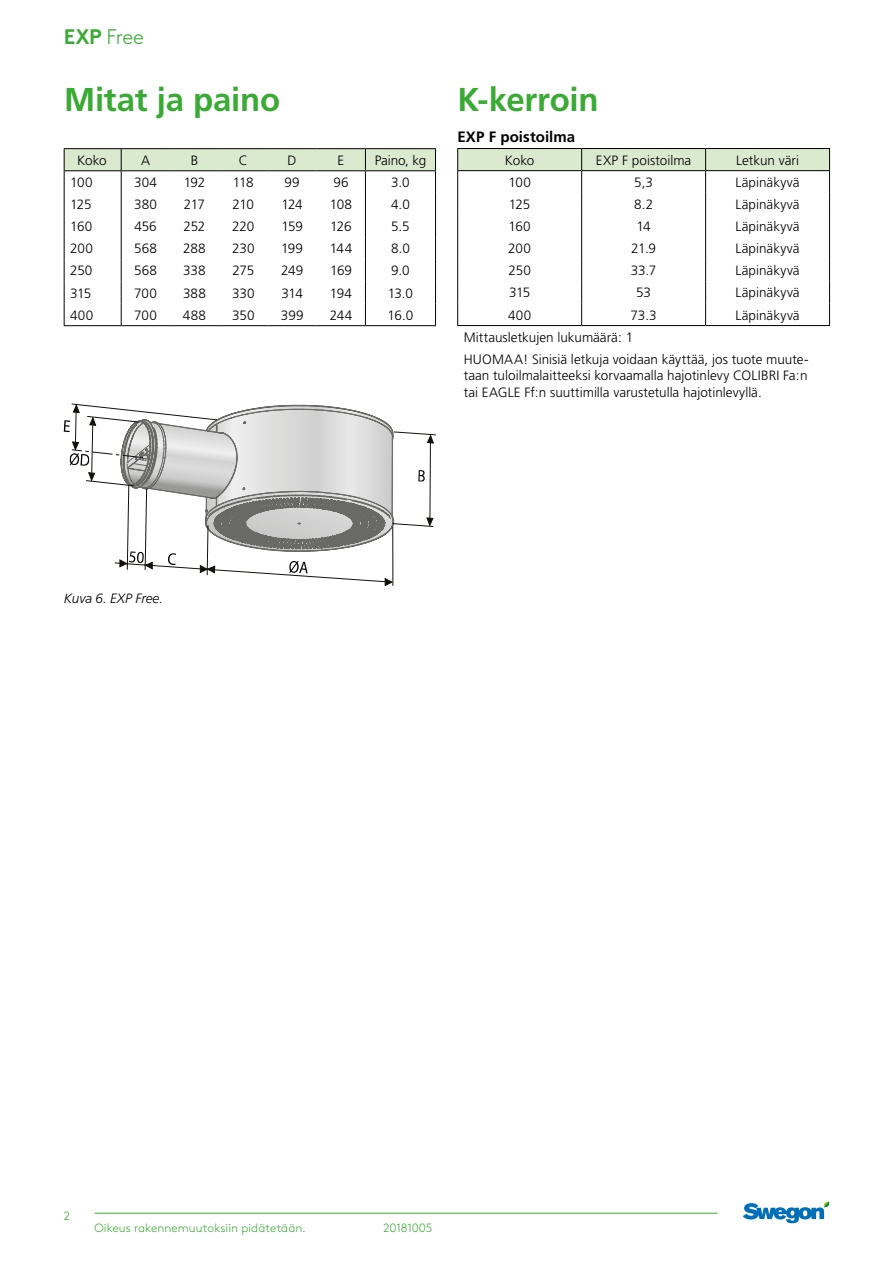
<style>
.page{position:relative;width:893px;height:1263px;background:#fff}
.page>*{position:absolute;margin:0;border:0;box-sizing:border-box;transform-origin:0 0}
.t1{font:700 33px "Frutiger";letter-spacing:-.01em;color:#3aaa35}
.t2{font:300 21px "Swegon Brown";color:#3aaa35}
.t3{font:700 15px "Frutiger";letter-spacing:.005em;color:#000}
.t4{font:300 13.5px/22.5px "Frutiger";color:#000}
.t5{font:italic 300 13.5px "Frutiger";color:#000}
.t6{font:300 12px "Swegon Brown";letter-spacing:.005em;color:#3caa36}
.t7{font:300 12px "Swegon Brown";letter-spacing:-.015em;color:#3caa36}
.s1{font-weight:700;color:#3caa36}
</style>
<div class="page">
<hr style="left:457px;top:148px;width:125px;height:1px;background:#000">
<hr style="left:582px;top:148px;width:124px;height:1px;background:#000">
<hr style="left:706px;top:148px;width:124px;height:1px;background:#000">
<svg style="left:457px;top:149px;width:373px;height:176px"></svg>
<hr style="left:457px;top:325px;width:125px;height:1px;background:#000">
<hr style="left:582px;top:325px;width:124px;height:1px;background:#000">
<hr style="left:706px;top:325px;width:124px;height:1px;background:#000">
<svg style="left:64px;top:404px;width:372px;height:182px"></svg>
<hr style="left:64px;top:148px;width:57px;height:1px;background:#000">
<hr style="left:121px;top:148px;width:49px;height:1px;background:#000">
<hr style="left:170px;top:148px;width:49px;height:1px;background:#000">
<hr style="left:219px;top:148px;width:49px;height:1px;background:#000">
<hr style="left:268px;top:148px;width:49px;height:1px;background:#000">
<hr style="left:317px;top:148px;width:48px;height:1px;background:#000">
<hr style="left:64px;top:325px;width:57px;height:1px;background:#000">
<hr style="left:121px;top:325px;width:49px;height:1px;background:#000">
<hr style="left:170px;top:325px;width:49px;height:1px;background:#000">
<hr style="left:219px;top:325px;width:49px;height:1px;background:#000">
<hr style="left:268px;top:325px;width:49px;height:1px;background:#000">
<hr style="left:317px;top:325px;width:48px;height:1px;background:#000">
<hr style="left:365px;top:148px;width:71px;height:1px;background:#000">
<hr style="left:365px;top:325px;width:71px;height:1px;background:#000">
<svg style="left:64px;top:149px;width:372px;height:176px"></svg>
<hr style="left:95px;top:1213px;width:623px;height:1px;background:#3aaa35">
<svg style="left:743px;top:1201px;width:87px;height:22px"></svg>
<h2 class="t2" style="left:64px;top:22px;width:82px"><span class="s1">EXP</span> Free</h2>
<h1 class="t1" style="left:64px;top:81px;width:218px">Mitat ja paino</h1>
<p class="t4" style="left:77px;top:149px;width:31px">Koko</p>
<p class="t4" style="left:141px;top:149px;width:11px">A</p>
<p class="t4" style="left:191px;top:149px;width:9px">B</p>
<p class="t4" style="left:239px;top:149px;width:11px">C</p>
<p class="t4" style="left:288px;top:149px;width:11px">D</p>
<p class="t4" style="left:338px;top:149px;width:8px">E</p>
<p class="t4" style="left:375px;top:149px;width:53px">Paino, kg</p>
<p class="t4" style="left:70px;top:171px;width:24px">100</p>
<p class="t4" style="left:134px;top:171px;width:24px">304</p>
<p class="t4" style="left:184px;top:171px;width:23px">192</p>
<p class="t4" style="left:233px;top:171px;width:22px">118</p>
<p class="t4" style="left:285px;top:171px;width:17px">99</p>
<p class="t4" style="left:333px;top:171px;width:17px">96</p>
<p class="t4" style="left:391px;top:171px;width:20px">3.0</p>
<p class="t4" style="left:70px;top:193px;width:23px">125</p>
<p class="t4" style="left:134px;top:193px;width:24px">380</p>
<p class="t4" style="left:184px;top:193px;width:23px">217</p>
<p class="t4" style="left:233px;top:193px;width:23px">210</p>
<p class="t4" style="left:281px;top:193px;width:23px">124</p>
<p class="t4" style="left:330px;top:193px;width:24px">108</p>
<p class="t4" style="left:391px;top:193px;width:20px">4.0</p>
<p class="t4" style="left:70px;top:215px;width:24px">160</p>
<p class="t4" style="left:134px;top:215px;width:24px">456</p>
<p class="t4" style="left:183px;top:215px;width:24px">252</p>
<p class="t4" style="left:232px;top:215px;width:24px">220</p>
<p class="t4" style="left:281px;top:215px;width:23px">159</p>
<p class="t4" style="left:330px;top:215px;width:23px">126</p>
<p class="t4" style="left:391px;top:215px;width:20px">5.5</p>
<p class="t4" style="left:70px;top:238px;width:24px">200</p>
<p class="t4" style="left:134px;top:238px;width:24px">568</p>
<p class="t4" style="left:183px;top:238px;width:24px">288</p>
<p class="t4" style="left:232px;top:238px;width:24px">230</p>
<p class="t4" style="left:281px;top:238px;width:24px">199</p>
<p class="t4" style="left:330px;top:238px;width:24px">144</p>
<p class="t4" style="left:391px;top:238px;width:20px">8.0</p>
<p class="t4" style="left:70px;top:260px;width:24px">250</p>
<p class="t4" style="left:134px;top:260px;width:24px">568</p>
<p class="t4" style="left:183px;top:260px;width:24px">338</p>
<p class="t4" style="left:232px;top:260px;width:23px">275</p>
<p class="t4" style="left:281px;top:260px;width:24px">249</p>
<p class="t4" style="left:330px;top:260px;width:23px">169</p>
<p class="t4" style="left:391px;top:260px;width:20px">9.0</p>
<p class="t4" style="left:70px;top:282px;width:23px">315</p>
<p class="t4" style="left:134px;top:282px;width:24px">700</p>
<p class="t4" style="left:183px;top:282px;width:24px">388</p>
<p class="t4" style="left:232px;top:282px;width:24px">330</p>
<p class="t4" style="left:281px;top:282px;width:23px">314</p>
<p class="t4" style="left:330px;top:282px;width:24px">194</p>
<p class="t4" style="left:388px;top:282px;width:27px">13.0</p>
<p class="t4" style="left:70px;top:304px;width:25px">400</p>
<p class="t4" style="left:134px;top:304px;width:24px">700</p>
<p class="t4" style="left:183px;top:304px;width:25px">488</p>
<p class="t4" style="left:232px;top:304px;width:24px">350</p>
<p class="t4" style="left:281px;top:304px;width:24px">399</p>
<p class="t4" style="left:330px;top:304px;width:24px">244</p>
<p class="t4" style="left:388px;top:304px;width:27px">16.0</p>
<h1 class="t1" style="left:457px;top:81px;width:143px">K-kerroin</h1>
<p class="t3" style="left:457px;top:128px;width:119px">EXP F poistoilma</p>
<p class="t4" style="left:505px;top:149px;width:31px">Koko</p>
<p class="t4" style="left:596px;top:149px;width:97px">EXP F poistoilma</p>
<p class="t4" style="left:736px;top:149px;width:65px">Letkun väri</p>
<p class="t4" style="left:508px;top:171px;width:24px">100</p>
<p class="t4" style="left:634px;top:171px;width:20px">5,3</p>
<p class="t4" style="left:735px;top:171px;width:66px">Läpinäkyvä</p>
<p class="t4" style="left:509px;top:193px;width:23px">125</p>
<p class="t4" style="left:634px;top:193px;width:21px">8.2</p>
<p class="t4" style="left:735px;top:193px;width:66px">Läpinäkyvä</p>
<p class="t4" style="left:509px;top:215px;width:24px">160</p>
<p class="t4" style="left:636px;top:215px;width:16px">14</p>
<p class="t4" style="left:735px;top:215px;width:66px">Läpinäkyvä</p>
<p class="t4" style="left:508px;top:237px;width:24px">200</p>
<p class="t4" style="left:631px;top:237px;width:26px">21.9</p>
<p class="t4" style="left:735px;top:237px;width:66px">Läpinäkyvä</p>
<p class="t4" style="left:508px;top:260px;width:24px">250</p>
<p class="t4" style="left:631px;top:260px;width:27px">33.7</p>
<p class="t4" style="left:735px;top:260px;width:66px">Läpinäkyvä</p>
<p class="t4" style="left:509px;top:282px;width:23px">315</p>
<p class="t4" style="left:636px;top:282px;width:16px">53</p>
<p class="t4" style="left:735px;top:282px;width:66px">Läpinäkyvä</p>
<p class="t4" style="left:508px;top:304px;width:25px">400</p>
<p class="t4" style="left:631px;top:304px;width:28px">73.3</p>
<p class="t4" style="left:735px;top:304px;width:66px">Läpinäkyvä</p>
<p class="t4" style="left:464px;top:326px;width:346px">Mittausletkujen lukumäärä: 1<br>HUOMAA! Sinisiä letkuja voidaan käyttää, jos tuote muute-</p>
<p class="t4" style="left:464px;top:368px;width:345px;line-height:16.2px">taan tuloilmalaitteeksi korvaamalla hajotinlevy COLIBRI Fa:n tai EAGLE Ff:n suuttimilla varustetulla hajotinlevyllä.</p>
<p class="t5" style="left:64px;top:591px;width:101px">Kuva 6. EXP Free.</p>
<p class="t6" style="left:64px;top:1207px;width:8px">2</p>
<p class="t6" style="left:95px;top:1219px;width:213px">Oikeus rakennemuutoksiin pidätetään.</p>
<p class="t7" style="left:384px;top:1219px;width:50px">20181005</p>
</div>
